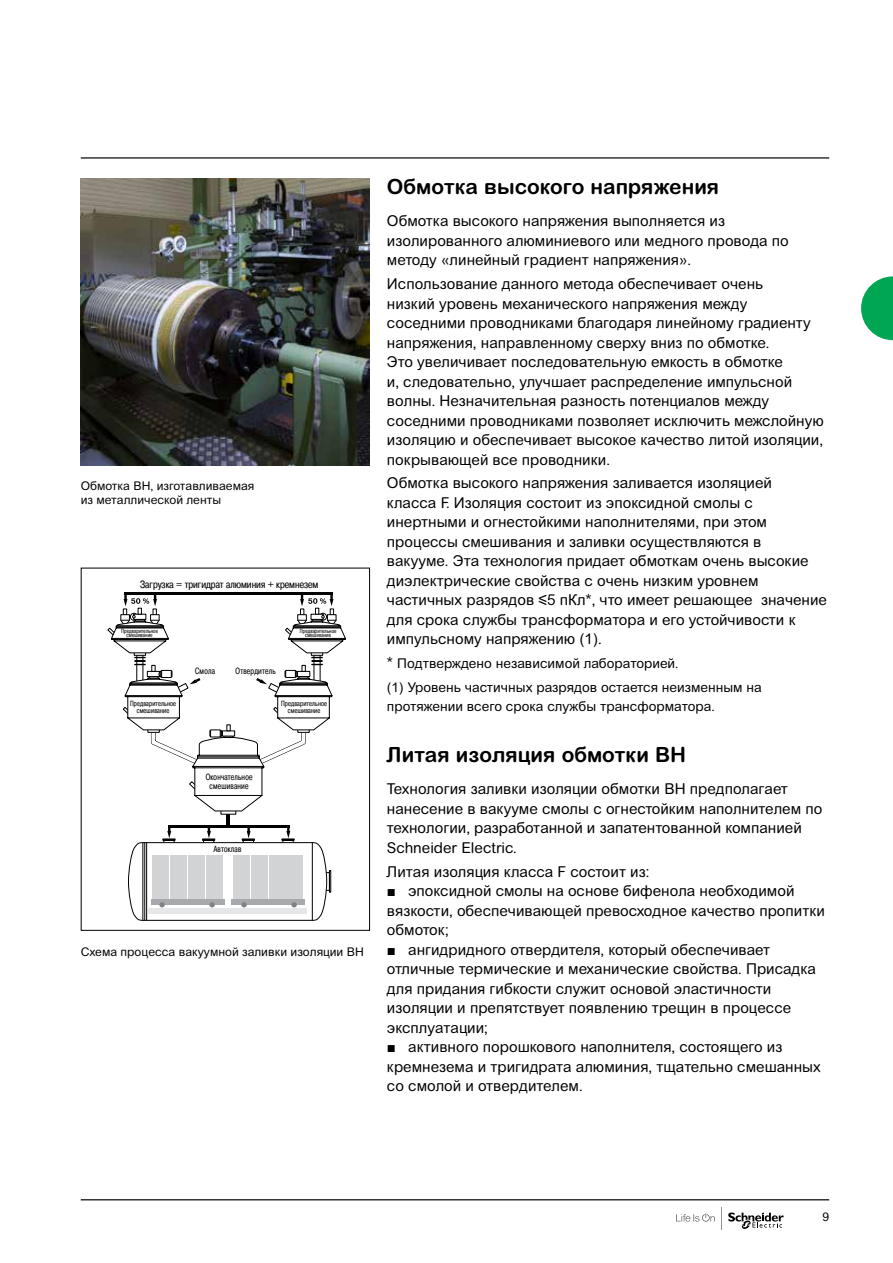
<style>
.page{position:relative;width:893px;height:1263px;background:#fff}
.page>*{position:absolute;margin:0;border:0;box-sizing:border-box;transform-origin:0 0}
.t1{font:700 21px "Arial Rounded MT Pro Cyr";color:#000}
.t2{font:15px/19.5px "Arial Rounded MT Pro Cyr";color:#000}
.t3{font:13.5px/23.7px "Arial Rounded MT Pro Cyr";color:#000}
.t4{font:12px/14.4px "Arial Rounded MT Pro Cyr";color:#000}
.t5{font:10.5px "Pragmatica Cond C";color:#000}
.t6{font:9px/9px "Pragmatica Cond C";letter-spacing:.025em;color:#000;text-align:center;scale:.9 1}
.t7{font:7.5px/7.5px "Pragmatica Cond C";letter-spacing:.025em;color:#000;text-align:center;scale:.9 1}
.t8{font:6px/4.5px "Pragmatica Cond C";letter-spacing:.025em;color:#000;text-align:center;scale:.9 1}
.s1{font-family:"Graph Schneider"}
.s2{font-size:15px}
.s3{font-family:"Arial"}
</style>
<div class="page">
<hr style="left:81px;top:157px;width:748px;height:2px;background:#000">
<svg style="left:861px;top:276px;width:32px;height:64px"></svg>
<hr style="left:81px;top:1199px;width:748px;height:1px;background:#000">
<svg style="left:676px;top:1213px;width:39px;height:8px"></svg>
<svg style="left:728px;top:1212px;width:56px;height:17px"></svg>
<svg style="left:721px;top:1207px;width:1px;height:22px"></svg>
<img style="left:81px;top:179px;width:289px;height:286px">
<hr style="left:227px;top:812px;width:3px;height:14px;background:#000">
<hr style="left:221px;top:811px;width:15px;height:3px;background:#fff">
<svg style="left:327px;top:872px;width:2px;height:18px"></svg>
<div style="left:329px;top:870px;width:2px;height:22px;background:#fff;border:1px solid #000"></div>
<hr style="left:124px;top:592px;width:149px;height:3px;background:#000">
<hr style="left:265px;top:592px;width:68px;height:3px;background:#000">
<hr style="left:168px;top:825px;width:122px;height:3px;background:#000">
<svg style="left:128px;top:828px;width:199px;height:92px"></svg>
<div style="left:148px;top:908px;width:159px;height:5px;background:#e6e7e8"></div>
<svg style="left:108px;top:595px;width:238px;height:216px"></svg>
<div style="left:81px;top:568px;width:289px;height:363px;border:1px solid #000"></div>
<p class="t4" style="left:81px;top:479px;width:175px">Обмотка ВН, изготавливаемая из металлической ленты</p>
<p class="t5" style="left:140px;top:578px;width:180px">Загрузка = тригидрат алюминия + кремнезем</p>
<p class="t8" style="left:121px;top:629px;width:42px">Предварительное смешивание</p>
<p class="t7" style="left:130px;top:700px;width:53px">Предварительное смешивание</p>
<p class="t6" style="left:195px;top:666px;width:24px">Смола</p>
<p class="t6" style="left:236px;top:666px;width:46px">Отвердитель</p>
<p class="t8" style="left:300px;top:629px;width:42px">Предварительное смешивание</p>
<p class="t7" style="left:281px;top:700px;width:53px">Предварительное смешивание</p>
<p class="t6" style="left:206px;top:772px;width:54px">Окончательное смешивание</p>
<p class="t6" style="left:214px;top:844px;width:32px">Автоклав</p>
<p class="t4" style="left:81px;top:945px;width:285px">Схема процесса вакуумной заливки изоляции ВН</p>
<h1 class="t1" style="left:387px;top:174px;width:334px">Обмотка высокого напряжения</h1>
<p class="t2" style="left:387px;top:212px;width:403px">Обмотка высокого напряжения выполняется из изолированного алюминиевого или медного провода по методу «линейный градиент напряжения».</p>
<p class="t2" style="left:387px;top:275px;width:438px">Использование данного метода обеспечивает очень<br>низкий уровень механического напряжения между соседними проводниками благодаря линейному градиенту напряжения, направленному сверху вниз по обмотке.<br>Это увеличивает последовательную емкость в обмотке<br>и, следовательно, улучшает распределение импульсной волны. Незначительная разность потенциалов между соседними проводниками позволяет исключить межслойную изоляцию и обеспечивает высокое качество литой изоляции, покрывающей все проводники.</p>
<p class="t2" style="left:387px;top:474px;width:442px">Обмотка высокого напряжения заливается изоляцией<br>класса F. Изоляция состоит из эпоксидной смолы с инертными и огнестойкими наполнителями, при этом процессы смешивания и заливки осуществляются в<br>вакууме. Эта технология придает обмоткам очень высокие диэлектрические свойства с очень низким уровнем частичных разрядов <span class="s1">y</span>5 пКл*, что имеет решающее значение для срока службы трансформатора и его устойчивости к импульсному напряжению (1).</p>
<p class="t3" style="left:387px;top:652px;width:376px"><span class="s2">*</span> Подтверждено независимой лабораторией.<br>(1) Уровень частичных разрядов остается неизменным на</p>
<p class="t3" style="left:387px;top:695px;width:329px">протяжении всего срока службы трансформатора.</p>
<h1 class="t1" style="left:387px;top:742px;width:301px">Литая изоляция обмотки ВН</h1>
<p class="t2" style="left:387px;top:780px;width:437px">Технология заливки изоляции обмотки ВН предполагает нанесение в вакууме смолы с огнестойким наполнителем по технологии, разработанной и запатентованной компанией Schneider Electric.</p>
<p class="t2" style="left:387px;top:862px;width:264px">Литая изоляция класса F состоит из:</p>
<p class="t2" style="left:387px;top:882px;width:440px"><span class="s3">■</span> эпоксидной смолы на основе бифенола необходимой вязкости, обеспечивающей превосходное качество пропитки обмоток;</p>
<p class="t2" style="left:387px;top:940px;width:431px"><span class="s3">■</span> ангидридного отвердителя, который обеспечивает отличные термические и механические свойства. Присадка для придания гибкости служит основой эластичности изоляции и препятствует появлению трещин в процессе эксплуатации;</p>
<p class="t2" style="left:387px;top:1038px;width:435px"><span class="s3">■</span> активного порошкового наполнителя, состоящего из кремнезема и тригидрата алюминия, тщательно смешанных со смолой и отвердителем.</p>
<p class="t4" style="left:822px;top:1210px;width:8px">9</p>
</div>
